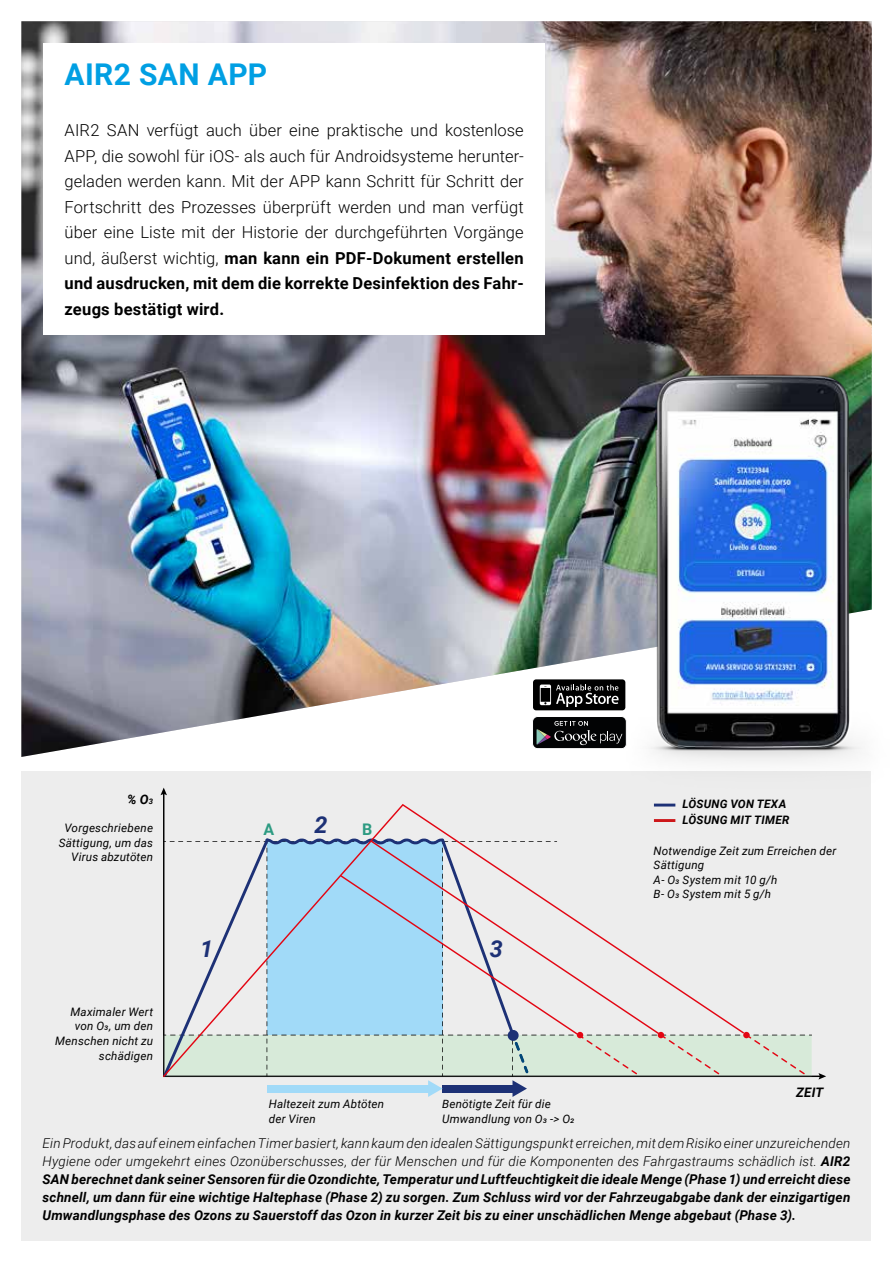
<style>
.page{position:relative;width:893px;height:1263px;background:#fff}
.page>*{position:absolute;margin:0;border:0;box-sizing:border-box;transform-origin:0 0}
.t1{font:700 30px "Roboto";letter-spacing:.015em;color:#009fe3}
.t2{font:italic 700 23.25px "Roboto";color:#1d3176}
.t3{font:300 16.5px/25.5px "Roboto";letter-spacing:.005em;color:#000;text-align:justify}
.t4{font:700 16.05px "Roboto";color:#2d9b82}
.t5{font:italic 700 13.5px/18px "Roboto";letter-spacing:.015em;color:#000;text-align:justify}
.t6{font:italic 700 13.05px "Roboto";color:#000}
.t7{font:italic 11.7px/14.5px "Roboto";letter-spacing:.02em;color:#000}
.t8{font:italic 700 11.7px/16px "Roboto";letter-spacing:.02em;color:#000}
.s1{font-weight:700}
.s2{font-size:7.65px}
.s3{font-weight:300}
</style>
<div class="page">
<div style="left:21px;top:772px;width:850px;height:469px;background:#ededed"></div>
<img style="left:21px;top:21px;width:851px;height:736px">
<div style="left:43px;top:43px;width:501px;height:292px;background:#fff"></div>
<img style="left:627px;top:343px;width:245px;height:429px">
<svg style="left:161px;top:787px;width:6px;height:8px"></svg>
<svg style="left:818px;top:1073px;width:8px;height:6px"></svg>
<svg style="left:163px;top:838px;width:649px;height:259px"></svg>
<div style="left:743px;top:1032px;width:7px;height:6px;background:#e30613;border-radius:50%"></div>
<hr style="left:654px;top:804px;width:21px;height:2px;background:#1d3176">
<hr style="left:654px;top:819px;width:21px;height:3px;background:#cd171a">
<svg style="left:532px;top:679px;width:94px;height:32px;background:#343434"></svg>
<div style="left:532px;top:716px;width:94px;height:33px;background:#020304;border-radius:5px"></div>
<div style="left:532px;top:716px;width:95px;height:33px;border:1px solid #fff;border-radius:5px"></div>
<svg style="left:537px;top:721px;width:85px;height:24px"></svg>
<h1 class="t1" style="left:65px;top:54px;width:204px">AIR2 SAN APP</h1>
<p class="t3" style="left:65px;top:117px;width:461px">AIR2 SAN verfügt auch über eine praktische und kostenlose APP, die sowohl für iOS- als auch für Androidsysteme herunter&shy;geladen werden kann. Mit der APP kann Schritt für Schritt der Fortschritt des Prozesses überprüft werden und man verfügt über eine Liste mit der Historie der durchgeführten Vorgänge und, äußerst wichtig, <span class="s1">man kann ein PDF-Dokument erstellen und ausdrucken, mit dem die korrekte Desinfektion des Fahr&shy;zeugs bestätigt wird.</span></p>
<p class="t6" style="left:127px;top:790px;width:28px">% O<span class="s2">3</span></p>
<p class="t7" style="left:59px;top:820px;width:96px;text-align:right">Vorgeschriebene<br>Sättigung, um das<br>Virus abzutöten</p>
<p class="t7" style="left:55px;top:1004px;width:100px;text-align:right">Maximaler Wert von O3, um den<br>Menschen nicht zu schädigen</p>
<h2 class="t2" style="left:200px;top:933px;width:15px">1</h2>
<p class="t4" style="left:263px;top:818px;width:12px">A</p>
<h2 class="t2" style="left:314px;top:808px;width:15px">2</h2>
<p class="t4" style="left:362px;top:818px;width:12px">B</p>
<h2 class="t2" style="left:490px;top:933px;width:15px">3</h2>
<p class="t7" style="left:269px;top:1096px;width:117px">Haltezeit zum Abtöten der Viren</p>
<p class="t7" style="left:442px;top:1096px;width:134px">Benötigte Zeit für die<br>Umwandlung von O3 -&gt; O2</p>
<p class="t8" style="left:682px;top:795px;width:109px">LÖSUNG VON TEXA<br>LÖSUNG MIT TIMER</p>
<p class="t7" style="left:654px;top:843px;width:184px">Notwendige Zeit zum Erreichen der<br>Sättigung<br>A- O3 System mit 10 g/h<br>B- O3 System mit 5 g/h</p>
<p class="t6" style="left:796px;top:1083px;width:29px">ZEIT</p>
<p class="t5" style="left:43px;top:1134px;width:809px"><span class="s3">Ein Produkt, das auf einem einfachen Timer basiert, kann kaum den idealen Sättigungspunkt erreichen, mit dem Risiko einer unzureichenden Hygiene oder umgekehrt eines Ozonüberschusses, der für Menschen und für die Komponenten des Fahrgastraums schädlich ist.</span> AIR2<br>SAN berechnet dank seiner Sensoren für die Ozondichte, Temperatur und Luftfeuchtigkeit die ideale Menge (Phase 1) und erreicht diese schnell, um dann für eine wichtige Haltephase (Phase 2) zu sorgen. Zum Schluss wird vor der Fahrzeugabgabe dank der einzigartigen Umwandlungsphase des Ozons zu Sauerstoff das Ozon in kurzer Zeit bis zu einer unschädlichen Menge abgebaut (Phase 3).</p>
</div>
